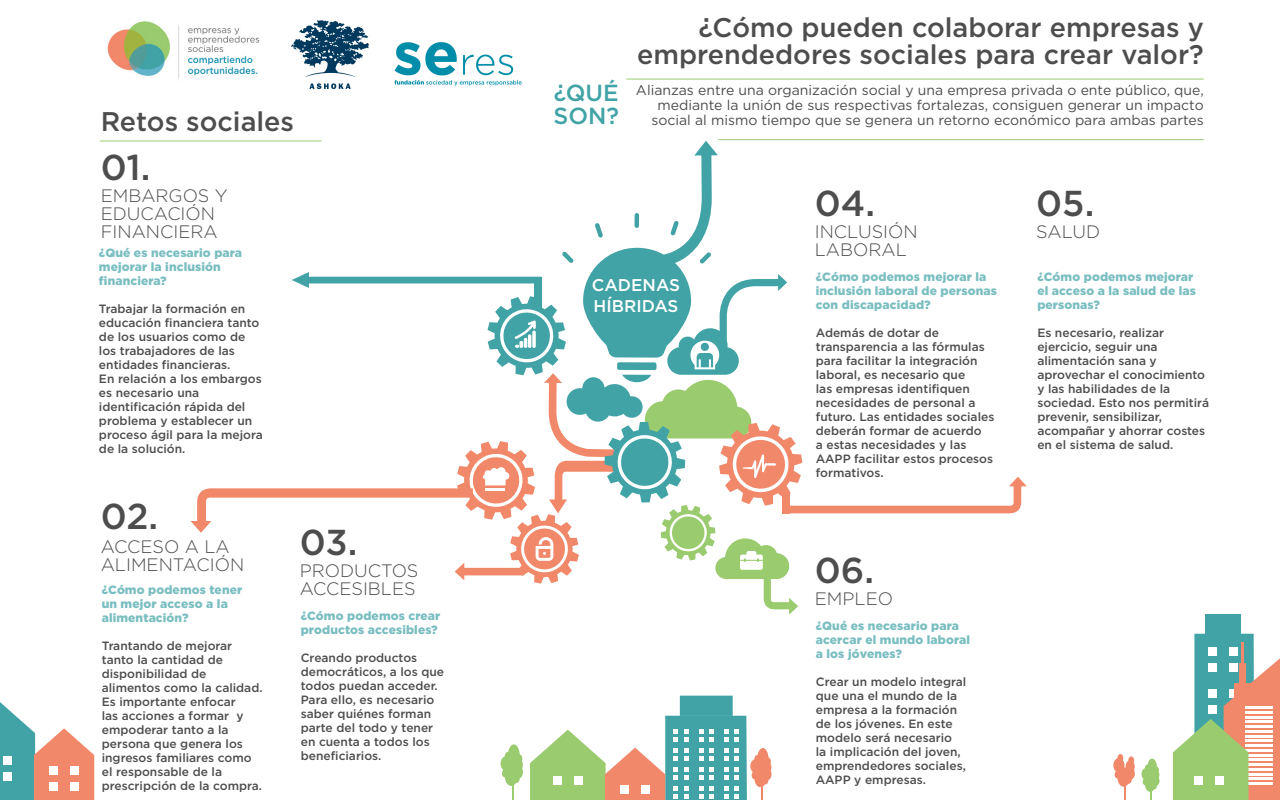
<style>
.page{position:relative;width:1280px;height:800px;background:#fff}
.page>*{position:absolute;margin:0;border:0;box-sizing:border-box;transform-origin:0 0}
.t1{font:500 36px "Gotham";letter-spacing:-.005em;color:#4d4d4d}
.t2{font:500 27px "Gotham";color:#4d4d4d}
.t3{font:500 23.2px "Gotham";color:#41a3a6}
.t4{font:300 18px/18px "Gotham";color:#4d4d4d}
.t5{font:500 17px "Gotham";color:#fff}
.t6{font:14px/15px "Gotham";color:#4d4d4d;text-align:right}
.t7{font:500 12px/14px "Gotham";color:#4d4d4d}
.t8{font:900 12px/14px "Gotham";letter-spacing:.01em;color:#7abec1}
</style>
<div class="page">
<img style="left:107px;top:21px;width:153px;height:58px">
<div style="left:1206px;top:615px;width:35px;height:20px;background:#41a3a6"></div>
<div style="left:1147px;top:759px;width:10px;height:17px;background:#9acb6f;border-radius:50%"></div>
<div style="left:1142px;top:768px;width:9px;height:12px;background:#9acb6f;border-radius:50%"></div>
<svg style="left:1143px;top:765px;width:16px;height:35px"></svg>
<div style="left:508px;top:744px;width:12px;height:22px;background:#9acb6f;border-radius:50%"></div>
<div style="left:501px;top:756px;width:11px;height:15px;background:#9acb6f;border-radius:50%"></div>
<div style="left:513px;top:759px;width:10px;height:12px;background:#9acb6f;border-radius:50%"></div>
<div style="left:505px;top:769px;width:13px;height:17px;background:#9acb6f;border-radius:50%"></div>
<div style="left:506px;top:766px;width:10px;height:9px;background:#9acb6f;border-radius:50%"></div>
<div style="left:502px;top:769px;width:6px;height:8px;background:#9acb6f;border-radius:50%"></div>
<div style="left:513px;top:766px;width:10px;height:13px;background:#9acb6f;border-radius:50%"></div>
<div style="left:505px;top:752px;width:6px;height:8px;background:#9acb6f;border-radius:50%"></div>
<div style="left:516px;top:754px;width:6px;height:9px;background:#9acb6f;border-radius:50%"></div>
<div style="left:513px;top:775px;width:7px;height:8px;background:#9acb6f;border-radius:50%"></div>
<svg style="left:512px;top:786px;width:1px;height:14px"></svg>
<div style="left:757px;top:748px;width:11px;height:21px;background:#f1886a;border-radius:50%"></div>
<div style="left:750px;top:759px;width:11px;height:14px;background:#f1886a;border-radius:50%"></div>
<div style="left:762px;top:761px;width:9px;height:12px;background:#f1886a;border-radius:50%"></div>
<div style="left:755px;top:771px;width:11px;height:16px;background:#f1886a;border-radius:50%"></div>
<div style="left:756px;top:768px;width:9px;height:9px;background:#f1886a;border-radius:50%"></div>
<div style="left:752px;top:771px;width:5px;height:8px;background:#f1886a;border-radius:50%"></div>
<div style="left:762px;top:768px;width:10px;height:12px;background:#f1886a;border-radius:50%"></div>
<div style="left:754px;top:755px;width:6px;height:8px;background:#f1886a;border-radius:50%"></div>
<div style="left:765px;top:757px;width:6px;height:8px;background:#f1886a;border-radius:50%"></div>
<hr style="left:761px;top:777px;width:2px;height:23px;background:#f1886a">
<svg style="left:1173px;top:634px;width:107px;height:166px"></svg>
<div style="left:1194px;top:776px;width:9px;height:9px;background:#fff"></div>
<div style="left:1215px;top:776px;width:9px;height:9px;background:#fff"></div>
<svg style="left:530px;top:696px;width:217px;height:104px"></svg>
<div style="left:620px;top:785px;width:9px;height:9px;background:#fff"></div>
<div style="left:641px;top:785px;width:9px;height:9px;background:#fff"></div>
<svg style="left:0;top:702px;width:94px;height:98px"></svg>
<div style="left:49px;top:766px;width:9px;height:9px;background:#fff"></div>
<div style="left:70px;top:766px;width:9px;height:9px;background:#fff"></div>
<div style="left:49px;top:782px;width:9px;height:9px;background:#fff"></div>
<div style="left:70px;top:782px;width:9px;height:9px;background:#fff"></div>
<div style="left:1113px;top:758px;width:11px;height:15px;background:#f1886a;border-radius:50%"></div>
<div style="left:1126px;top:760px;width:9px;height:13px;background:#f1886a;border-radius:50%"></div>
<div style="left:1118px;top:770px;width:12px;height:17px;background:#f1886a;border-radius:50%"></div>
<div style="left:1119px;top:767px;width:9px;height:9px;background:#f1886a;border-radius:50%"></div>
<div style="left:1115px;top:771px;width:6px;height:8px;background:#f1886a;border-radius:50%"></div>
<div style="left:1126px;top:767px;width:9px;height:13px;background:#f1886a;border-radius:50%"></div>
<div style="left:1117px;top:754px;width:6px;height:8px;background:#f1886a;border-radius:50%"></div>
<div style="left:1128px;top:756px;width:6px;height:8px;background:#f1886a;border-radius:50%"></div>
<div style="left:1126px;top:776px;width:6px;height:8px;background:#f1886a;border-radius:50%"></div>
<hr style="left:1124px;top:776px;width:2px;height:24px;background:#f1886a">
<img style="left:292px;top:21px;width:76px;height:67px">
<hr style="left:626px;top:79px;width:578px;height:1px;background:#9acb6f">
<hr style="left:718px;top:139px;width:486px;height:1px;background:#9acb6f">
<hr style="left:100px;top:140px;width:222px;height:1px;background:#9acb6f">
<svg style="left:191px;top:141px;width:836px;height:474px"></svg>
<img style="left:394px;top:42px;width:128px;height:44px">
<p class="t3" style="left:554px;top:80px;width:67px">¿QUÉ</p>
<p class="t2" style="left:101px;top:106px;width:195px">Retos sociales</p>
<p class="t3" style="left:554px;top:102px;width:67px">SON?</p>
<p class="t2" style="left:698px;top:12px;width:507px">¿Cómo pueden colaborar empresas y</p>
<p class="t2" style="left:637px;top:39px;width:568px">emprendedores sociales para crear valor?</p>
<p class="t6" style="left:636px;top:82px;width:569px">Alianzas entre una organización social y una empresa privada o ente público, que, mediante la unión de sus respectivas fortalezas, consiguen generar un impacto social al mismo tiempo que se genera un retorno económico para ambas partes</p>
<p class="t1" style="left:101px;top:147px;width:51px">01.</p>
<p class="t4" style="left:101px;top:186px;width:129px">EMBARGOS Y<br>EDUCACIÓN<br>FINANCIERA</p>
<p class="t8" style="left:99px;top:245px;width:145px">¿Qué es necesario para mejorar la inclusión financiera?</p>
<p class="t7" style="left:99px;top:301px;width:162px">Trabajar la formación en educación financiera tanto de los usuarios como de los trabajadores de las entidades financieras.</p>
<p class="t7" style="left:99px;top:371px;width:165px">En relación a los embargos es necesario una identificación rápida del problema y establecer un proceso ágil para la mejora de la solución.</p>
<p class="t1" style="left:101px;top:495px;width:59px">02.</p>
<p class="t4" style="left:101px;top:538px;width:145px">ACCESO A LA<br>ALIMENTACIÓN</p>
<p class="t8" style="left:102px;top:582px;width:142px">¿Cómo podemos tener un mejor acceso a la alimentación?</p>
<p class="t7" style="left:102px;top:638px;width:162px">Trantando de mejorar tanto la cantidad de disponibilidad de alimentos como la calidad.<br>Es importante enfocar<br>las acciones a formar y empoderar tanto a la persona que genera los ingresos familiares como el responsable de la prescripción de la compra.</p>
<p class="t1" style="left:300px;top:522px;width:59px">03.</p>
<p class="t4" style="left:300px;top:561px;width:120px">PRODUCTOS<br>ACCESIBLES</p>
<p class="t8" style="left:301px;top:609px;width:141px">¿Cómo podemos crear productos accesibles?</p>
<p class="t7" style="left:301px;top:651px;width:145px">Creando productos democráticos, a los que todos puedan acceder.<br>Para ello, es necesario saber quiénes forman parte del todo y tener en cuenta a todos los beneficiarios.</p>
<p class="t5" style="left:592px;top:275px;width:90px">CADENAS</p>
<p class="t5" style="left:594px;top:296px;width:86px">HÍBRIDAS</p>
<p class="t1" style="left:815px;top:183px;width:62px">04.</p>
<p class="t4" style="left:815px;top:222px;width:104px">INCLUSIÓN<br>LABORAL</p>
<p class="t8" style="left:816px;top:269px;width:183px">¿Cómo podemos mejorar la inclusión laboral de personas con discapacidad?</p>
<p class="t7" style="left:816px;top:325px;width:180px">Además de dotar de transparencia a las fórmulas para facilitar la integración laboral, es necesario que<br>las empresas identifiquen necesidades de personal a futuro. Las entidades sociales deberán formar de acuerdo<br>a estas necesidades y las<br>AAPP facilitar estos procesos formativos.</p>
<p class="t1" style="left:815px;top:550px;width:61px">06.</p>
<p class="t4" style="left:815px;top:589px;width:80px">EMPLEO</p>
<p class="t8" style="left:816px;top:619px;width:156px">¿Qué es necesario para acercar el mundo laboral a los jóvenes?</p>
<p class="t7" style="left:816px;top:675px;width:152px">Crear un modelo integral que una el mundo de la empresa a la formación de los jóvenes. En este modelo será necesario<br>la implicación del joven, emprendedores sociales,<br>AAPP y empresas.</p>
<p class="t1" style="left:1036px;top:183px;width:60px">05.</p>
<p class="t4" style="left:1036px;top:222px;width:66px">SALUD</p>
<p class="t8" style="left:1037px;top:269px;width:160px">¿Cómo podemos mejorar el acceso a la salud de las personas?</p>
<p class="t7" style="left:1037px;top:325px;width:173px">Es necesario, realizar ejercicio, seguir una alimentación sana y aprovechar el conocimiento y las habilidades de la sociedad. Esto nos permitirá prevenir, sensibilizar, acompañar y ahorrar costes en el sistema de salud.</p>
</div>
